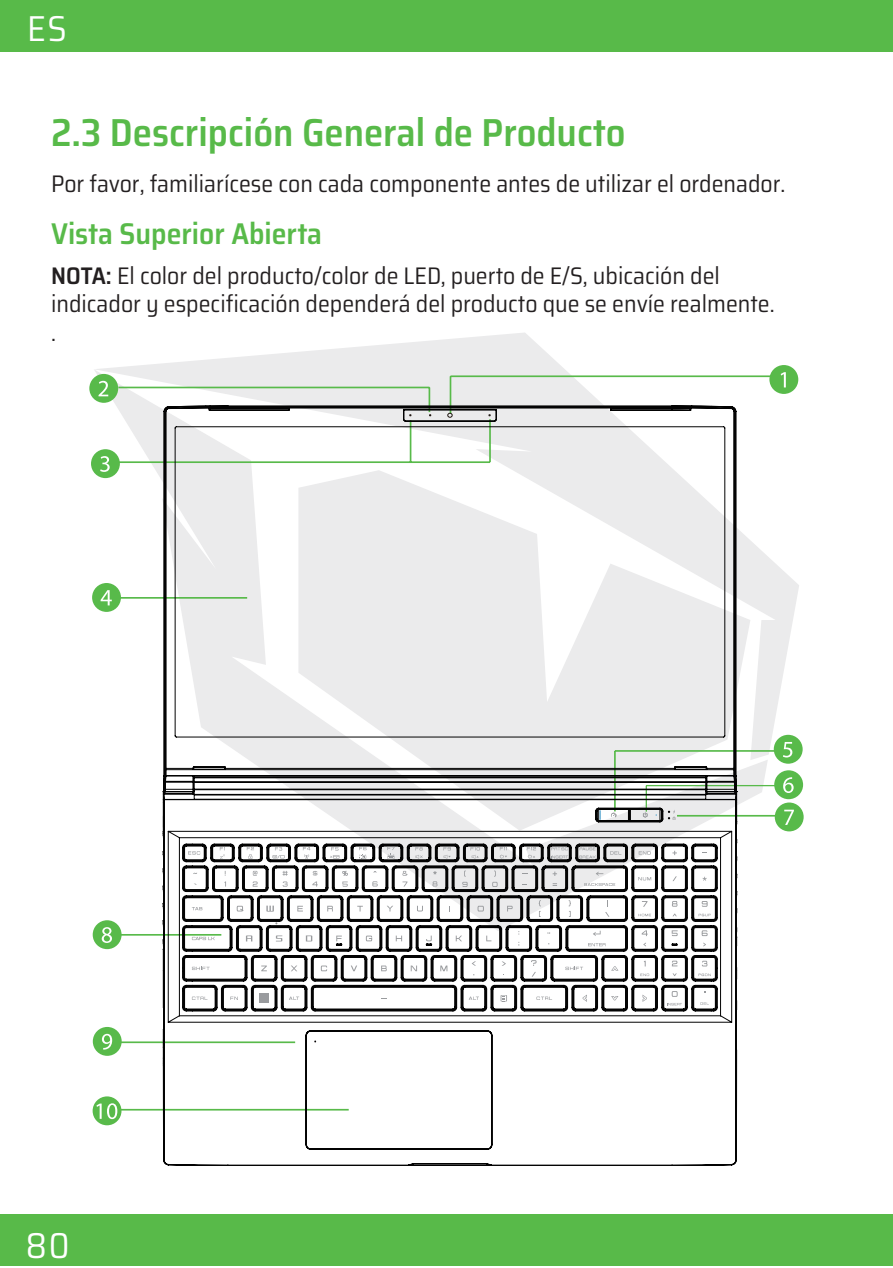
<style>
.page{position:relative;width:893px;height:1268px;background:#fff}
.page>*{position:absolute;margin:0;border:0;box-sizing:border-box;transform-origin:0 0}
.Başlık_Lvl-2{font:600 semi-condensed 39px "Saira";color:#58ba49}
.t1{font:semi-condensed 36px "Saira";color:#fff}
.t2{font:600 semi-condensed 30px "Saira";color:#58ba49}
.t3{font:semi-condensed 24px "Saira";color:#231f20}
.s1{font-weight:600}
</style>
<div class="page">
<div style="left:0;top:0;width:893px;height:51px;background:#58ba49"></div>
<div style="left:0;top:1214px;width:893px;height:51px;background:#58ba49"></div>
<svg style="left:102px;top:333px;width:697px;height:427px"></svg>
<svg style="left:94px;top:369px;width:674px;height:559px"></svg>
<svg style="left:738px;top:470px;width:12px;height:360px"></svg>
<hr style="left:450px;top:376px;width:1px;height:38px;background:#58ba4a">
<hr style="left:450px;top:375px;width:332px;height:2px;background:#58ba4a">
<div style="left:769px;top:365px;width:29px;height:29px;background:#58ba4a;border-radius:50%"></div>
<svg style="left:781px;top:372px;width:5px;height:15px"></svg>
<hr style="left:615px;top:750px;width:161px;height:1px;background:#58ba4a">
<hr style="left:115px;top:597px;width:132px;height:1px;background:#58ba4a">
<hr style="left:118px;top:461px;width:372px;height:2px;background:#58ba4a">
<hr style="left:117px;top:1041px;width:178px;height:1px;background:#58ba4a">
<hr style="left:116px;top:1108px;width:233px;height:2px;background:#58ba4a">
<hr style="left:646px;top:784px;width:130px;height:2px;background:#58ba4a">
<hr style="left:117px;top:933px;width:104px;height:2px;background:#58ba4a">
<hr style="left:677px;top:814px;width:99px;height:2px;background:#58ba4a">
<div style="left:89px;top:374px;width:29px;height:29px;background:#58ba4a;border-radius:50%"></div>
<svg style="left:99px;top:381px;width:9px;height:15px"></svg>
<div style="left:91px;top:449px;width:29px;height:29px;background:#58ba4a;border-radius:50%"></div>
<svg style="left:100px;top:456px;width:10px;height:16px"></svg>
<div style="left:774px;top:770px;width:29px;height:29px;background:#58ba4a;border-radius:50%"></div>
<svg style="left:783px;top:777px;width:11px;height:15px"></svg>
<div style="left:775px;top:802px;width:29px;height:29px;background:#58ba4a;border-radius:50%"></div>
<svg style="left:784px;top:809px;width:10px;height:15px"></svg>
<div style="left:93px;top:1026px;width:29px;height:29px;background:#58ba4a;border-radius:50%"></div>
<svg style="left:102px;top:1033px;width:10px;height:16px"></svg>
<div style="left:93px;top:1096px;width:28px;height:29px;background:#58ba4a;border-radius:50%"></div>
<svg style="left:97px;top:1103px;width:20px;height:15px"></svg>
<hr style="left:118px;top:386px;width:311px;height:2px;background:#58ba4a">
<div style="left:92px;top:583px;width:29px;height:28px;background:#58ba4a;border-radius:50%"></div>
<svg style="left:101px;top:590px;width:11px;height:15px"></svg>
<div style="left:774px;top:734px;width:29px;height:29px;background:#58ba4a;border-radius:50%"></div>
<svg style="left:783px;top:742px;width:9px;height:15px"></svg>
<div style="left:93px;top:920px;width:29px;height:28px;background:#58ba4a;border-radius:50%"></div>
<svg style="left:102px;top:927px;width:10px;height:15px"></svg>
<svg style="left:162px;top:405px;width:576px;height:761px"></svg>
<svg style="left:409px;top:387px;width:82px;height:31px;background:#c0c3c0"></svg>
<svg style="left:673px;top:809px;width:3px;height:10px"></svg>
<svg style="left:611px;top:812px;width:5px;height:5px"></svg>
<svg style="left:643px;top:785px;width:4px;height:32px"></svg>
<svg style="left:672px;top:850px;width:5px;height:5px"></svg>
<svg style="left:611px;top:965px;width:7px;height:5px"></svg>
<svg style="left:642px;top:994px;width:5px;height:7px"></svg>
<svg style="left:611px;top:995px;width:7px;height:5px"></svg>
<svg style="left:582px;top:994px;width:5px;height:7px"></svg>
<svg style="left:501px;top:994px;width:6px;height:7px"></svg>
<svg style="left:192px;top:966px;width:18px;height:3px"></svg>
<svg style="left:565px;top:966px;width:18px;height:3px"></svg>
<svg style="left:289px;top:996px;width:10px;height:3px"></svg>
<svg style="left:469px;top:996px;width:10px;height:3px"></svg>
<svg style="left:237px;top:905px;width:7px;height:6px"></svg>
<svg style="left:297px;top:905px;width:6px;height:6px"></svg>
<svg style="left:327px;top:905px;width:6px;height:6px"></svg>
<svg style="left:357px;top:905px;width:6px;height:6px"></svg>
<svg style="left:387px;top:905px;width:6px;height:6px"></svg>
<svg style="left:417px;top:905px;width:6px;height:6px"></svg>
<svg style="left:478px;top:905px;width:6px;height:6px"></svg>
<svg style="left:507px;top:905px;width:6px;height:6px"></svg>
<svg style="left:336px;top:935px;width:6px;height:6px"></svg>
<svg style="left:366px;top:935px;width:6px;height:6px"></svg>
<svg style="left:396px;top:935px;width:6px;height:6px"></svg>
<svg style="left:426px;top:935px;width:6px;height:6px"></svg>
<svg style="left:456px;top:935px;width:6px;height:6px"></svg>
<svg style="left:486px;top:935px;width:5px;height:6px"></svg>
<svg style="left:261px;top:965px;width:6px;height:6px"></svg>
<svg style="left:291px;top:965px;width:6px;height:6px"></svg>
<svg style="left:321px;top:965px;width:6px;height:6px"></svg>
<svg style="left:351px;top:965px;width:6px;height:6px"></svg>
<svg style="left:381px;top:965px;width:6px;height:6px"></svg>
<svg style="left:411px;top:965px;width:6px;height:6px"></svg>
<svg style="left:440px;top:965px;width:7px;height:6px"></svg>
<svg style="left:672px;top:960px;width:5px;height:6px"></svg>
<svg style="left:703px;top:942px;width:3px;height:4px"></svg>
<svg style="left:643px;top:942px;width:3px;height:4px"></svg>
<svg style="left:642px;top:930px;width:6px;height:5px"></svg>
<svg style="left:672px;top:913px;width:5px;height:3px"></svg>
<svg style="left:672px;top:900px;width:5px;height:6px"></svg>
<svg style="left:472px;top:961px;width:4px;height:4px"></svg>
<svg style="left:502px;top:961px;width:4px;height:4px"></svg>
<svg style="left:253px;top:870px;width:4px;height:5px"></svg>
<svg style="left:253px;top:881px;width:5px;height:5px"></svg>
<svg style="left:283px;top:870px;width:5px;height:5px"></svg>
<svg style="left:283px;top:881px;width:5px;height:5px"></svg>
<svg style="left:313px;top:870px;width:4px;height:5px"></svg>
<svg style="left:312px;top:881px;width:6px;height:5px"></svg>
<svg style="left:402px;top:881px;width:5px;height:5px"></svg>
<svg style="left:492px;top:870px;width:6px;height:16px"></svg>
<svg style="left:553px;top:871px;width:4px;height:4px"></svg>
<svg style="left:539px;top:900px;width:2px;height:16px"></svg>
<svg style="left:569px;top:900px;width:2px;height:16px"></svg>
<svg style="left:192px;top:996px;width:15px;height:3px"></svg>
<svg style="left:192px;top:906px;width:10px;height:4px"></svg>
<svg style="left:188px;top:851px;width:12px;height:3px"></svg>
<svg style="left:220px;top:847px;width:5px;height:11px"></svg>
<svg style="left:247px;top:846px;width:7px;height:12px"></svg>
<svg style="left:387px;top:846px;width:8px;height:12px"></svg>
<svg style="left:415px;top:847px;width:8px;height:11px"></svg>
<svg style="left:470px;top:847px;width:10px;height:11px"></svg>
<svg style="left:500px;top:846px;width:7px;height:12px"></svg>
<svg style="left:527px;top:846px;width:9px;height:12px"></svg>
<svg style="left:639px;top:851px;width:12px;height:3px"></svg>
<svg style="left:642px;top:900px;width:5px;height:6px"></svg>
<svg style="left:638px;top:913px;width:13px;height:3px"></svg>
<svg style="left:644px;top:960px;width:2px;height:6px"></svg>
<svg style="left:640px;top:973px;width:9px;height:2px"></svg>
<svg style="left:702px;top:960px;width:5px;height:6px"></svg>
<svg style="left:536px;top:996px;width:16px;height:3px"></svg>
<svg style="left:700px;top:1002px;width:9px;height:2px"></svg>
<svg style="left:638px;top:876px;width:13px;height:4px"></svg>
<svg style="left:432px;top:881px;width:5px;height:5px"></svg>
<svg style="left:433px;top:870px;width:4px;height:4px"></svg>
<svg style="left:230px;top:996px;width:8px;height:3px"></svg>
<svg style="left:610px;top:851px;width:11px;height:3px"></svg>
<svg style="left:551px;top:847px;width:17px;height:11px"></svg>
<svg style="left:672px;top:990px;width:6px;height:6px"></svg>
<svg style="left:667px;top:1002px;width:15px;height:3px"></svg>
<svg style="left:596px;top:871px;width:7px;height:4px"></svg>
<svg style="left:584px;top:882px;width:31px;height:3px"></svg>
<svg style="left:192px;top:936px;width:23px;height:3px"></svg>
<svg style="left:342px;top:870px;width:6px;height:5px"></svg>
<svg style="left:593px;top:930px;width:8px;height:5px"></svg>
<svg style="left:588px;top:942px;width:18px;height:4px"></svg>
<svg style="left:702px;top:876px;width:5px;height:4px"></svg>
<svg style="left:672px;top:876px;width:5px;height:4px"></svg>
<svg style="left:531px;top:959px;width:6px;height:6px"></svg>
<svg style="left:532px;top:971px;width:4px;height:5px"></svg>
<svg style="left:605px;top:900px;width:4px;height:16px"></svg>
<svg style="left:246px;top:935px;width:6px;height:6px"></svg>
<svg style="left:276px;top:935px;width:6px;height:6px"></svg>
<svg style="left:306px;top:935px;width:6px;height:6px"></svg>
<svg style="left:266px;top:905px;width:8px;height:6px"></svg>
<svg style="left:579px;top:847px;width:17px;height:11px"></svg>
<svg style="left:303px;top:846px;width:7px;height:12px"></svg>
<svg style="left:272px;top:847px;width:13px;height:11px"></svg>
<svg style="left:330px;top:847px;width:9px;height:11px"></svg>
<svg style="left:359px;top:846px;width:8px;height:13px"></svg>
<svg style="left:443px;top:847px;width:8px;height:11px"></svg>
<svg style="left:342px;top:881px;width:6px;height:5px"></svg>
<svg style="left:372px;top:881px;width:6px;height:5px"></svg>
<svg style="left:462px;top:870px;width:6px;height:16px"></svg>
<svg style="left:672px;top:930px;width:6px;height:5px"></svg>
<svg style="left:702px;top:930px;width:6px;height:5px"></svg>
<svg style="left:702px;top:900px;width:6px;height:6px"></svg>
<svg style="left:699px;top:913px;width:12px;height:3px"></svg>
<svg style="left:698px;top:973px;width:13px;height:2px"></svg>
<svg style="left:402px;top:870px;width:6px;height:5px"></svg>
<svg style="left:260px;top:993px;width:9px;height:8px"></svg>
<h2 class="t1" style="left:27px;top:-1px;width:41px">ES</h2>
<p class="Başlık_Lvl-2" style="left:51px;top:101px;width:576px">2.3 Descripción General de Producto</p>
<p class="t3" style="left:51px;top:163px;width:736px">Por favor, familiarícese con cada componente antes de utilizar el ordenador.</p>
<p class="t2" style="left:51px;top:209px;width:273px">Vista Superior Abierta</p>
<p class="t3" style="left:51px;top:255px;width:670px"><span class="s1">NOTA:</span> El color del producto/color de LED, puerto de E/S, ubicación del</p>
<p class="t3" style="left:51px;top:284px;width:725px">indicador y especificación dependerá del producto que se envíe realmente.</p>
<p class="t3" style="left:51px;top:313px;width:6px">.</p>
<h2 class="t1" style="left:26px;top:1215px;width:45px">80</h2>
</div>
